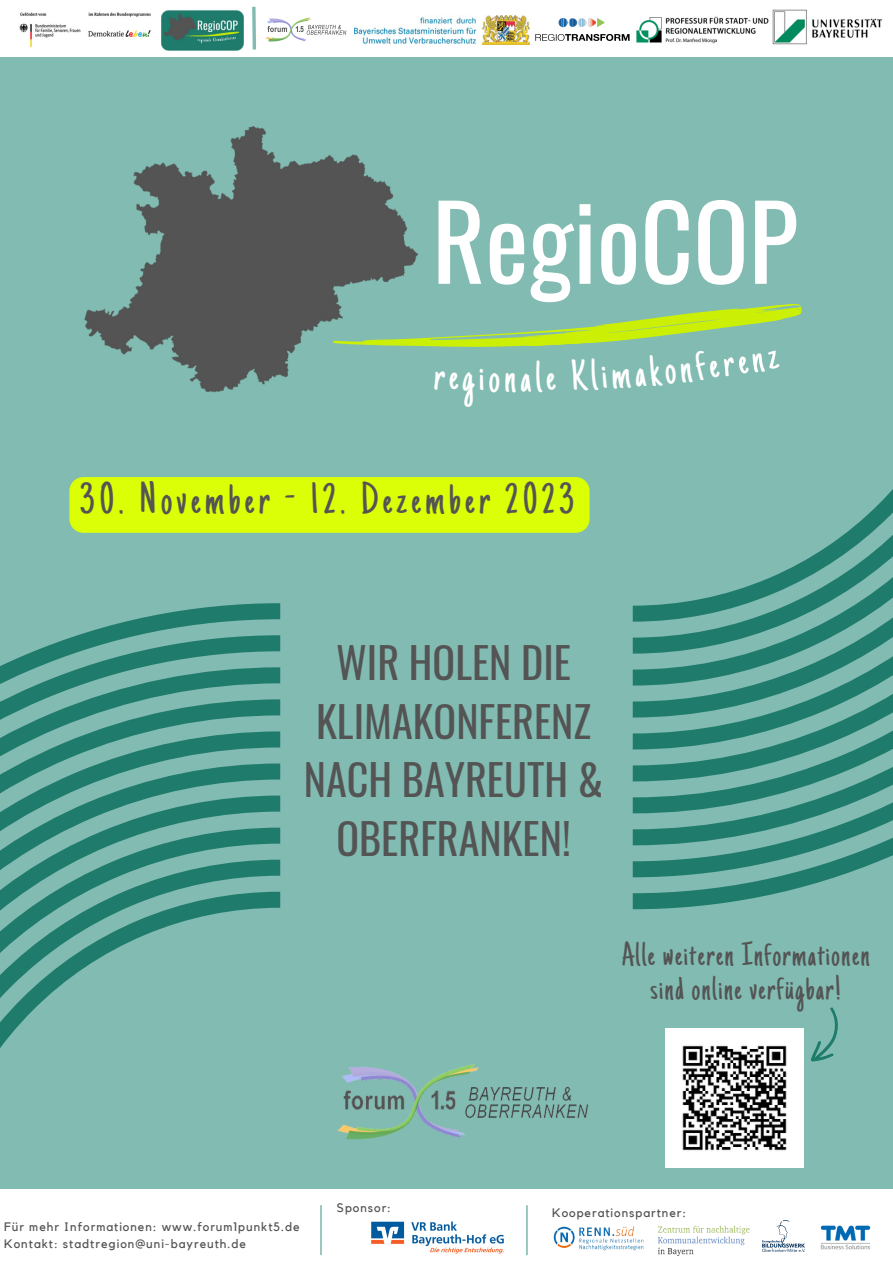
<style>
.page{position:relative;width:893px;height:1264px;background:#fff}
.page>*{position:absolute;margin:0;border:0;box-sizing:border-box;transform-origin:0 0}
.t1{font:102.6px "Oswald";color:#fff}
.t2{font:44.85px "Just Another Hand";letter-spacing:.1em;color:#545454}
.t3{font:44.4px "Just Another Hand";color:#fff}
.t4{font:42.15px/58.7px "Oswald";color:#545454;text-align:center}
.t5{font:33.75px/33.6px "Just Another Hand";letter-spacing:.045em;color:#545454;text-align:center}
.t6{font:12.3px "Kollektif";letter-spacing:.08em;color:#545454}
</style>
<div class="page">
<div style="left:0;top:0;width:892px;height:1262px;background:#81bbb1"></div>
<svg style="left:79px;top:603px;width:201px;height:32px"></svg>
<svg style="left:0;top:635px;width:280px;height:32px"></svg>
<svg style="left:0;top:667px;width:280px;height:32px"></svg>
<svg style="left:0;top:699px;width:280px;height:32px"></svg>
<svg style="left:0;top:731px;width:280px;height:32px"></svg>
<svg style="left:0;top:763px;width:280px;height:32px"></svg>
<svg style="left:0;top:795px;width:280px;height:32px"></svg>
<svg style="left:0;top:827px;width:280px;height:32px"></svg>
<svg style="left:0;top:859px;width:280px;height:32px"></svg>
<svg style="left:0;top:891px;width:280px;height:157px"></svg>
<svg style="left:632px;top:877px;width:203px;height:32px"></svg>
<svg style="left:632px;top:845px;width:260px;height:32px"></svg>
<svg style="left:632px;top:813px;width:260px;height:32px"></svg>
<svg style="left:632px;top:781px;width:260px;height:32px"></svg>
<svg style="left:632px;top:749px;width:260px;height:32px"></svg>
<svg style="left:632px;top:717px;width:260px;height:32px"></svg>
<svg style="left:632px;top:685px;width:260px;height:32px"></svg>
<svg style="left:632px;top:653px;width:260px;height:32px"></svg>
<svg style="left:632px;top:621px;width:260px;height:32px"></svg>
<svg style="left:632px;top:490px;width:260px;height:131px"></svg>
<img style="left:84px;top:126px;width:334px;height:267px">
<img style="left:337px;top:1064px;width:251px;height:76px">
<div style="left:0;top:0;width:892px;height:57px;background:#fff"></div>
<img style="left:161px;top:10px;width:83px;height:41px">
<img style="left:772px;top:10px;width:109px;height:34px">
<img style="left:636px;top:16px;width:133px;height:28px">
<img style="left:19px;top:12px;width:132px;height:36px">
<img style="left:265px;top:17px;width:82px;height:25px">
<img style="left:535px;top:18px;width:95px;height:23px">
<img style="left:354px;top:16px;width:175px;height:28px">
<svg style="left:252px;top:6px;width:4px;height:44px"></svg>
<div style="left:0;top:1188px;width:892px;height:74px;background:#fff"></div>
<img style="left:553px;top:1226px;width:91px;height:25px">
<img style="left:658px;top:1225px;width:92px;height:30px">
<img style="left:762px;top:1220px;width:42px;height:31px">
<img style="left:820px;top:1225px;width:51px;height:25px">
<hr style="left:320px;top:1205px;width:2px;height:49px;background:#81bbb1">
<img style="left:371px;top:1221px;width:133px;height:33px">
<hr style="left:526px;top:1205px;width:1px;height:50px;background:#81bbb1">
<svg style="left:803px;top:1007px;width:35px;height:57px"></svg>
<img style="left:665px;top:1028px;width:138px;height:138px">
<div style="left:69px;top:477px;width:520px;height:56px;background:#dbff06"></div>
<svg style="left:331px;top:303px;width:471px;height:90px"></svg>
<p class="t1" style="left:432px;top:161px;width:367px">RegioCOP</p>
<p class="t3" style="left:504px;top:359px;width:28px">na</p>
<p class="t2" style="left:80px;top:481px;width:495px">30. November - 12. Dezember 2023</p>
<p class="t4" style="left:304px;top:631px;width:301px">WIR HOLEN DIE<br>KLIMAKONFERENZ<br>NACH BAYREUTH &amp;<br>OBERFRANKEN!</p>
<p class="t5" style="left:621px;top:941px;width:249px">Alle weiteren Informationen sind online verfügbar!</p>
<p class="t6" style="left:4px;top:1220px;width:297px">Für mehr Informationen: www.forum1punkt5.de</p>
<p class="t6" style="left:4px;top:1237px;width:243px">Kontakt: stadtregion@uni-bayreuth.de</p>
<p class="t6" style="left:337px;top:1202px;width:56px">Sponsor:</p>
<p class="t6" style="left:552px;top:1206px;width:136px">Kooperationspartner:</p>
</div>
